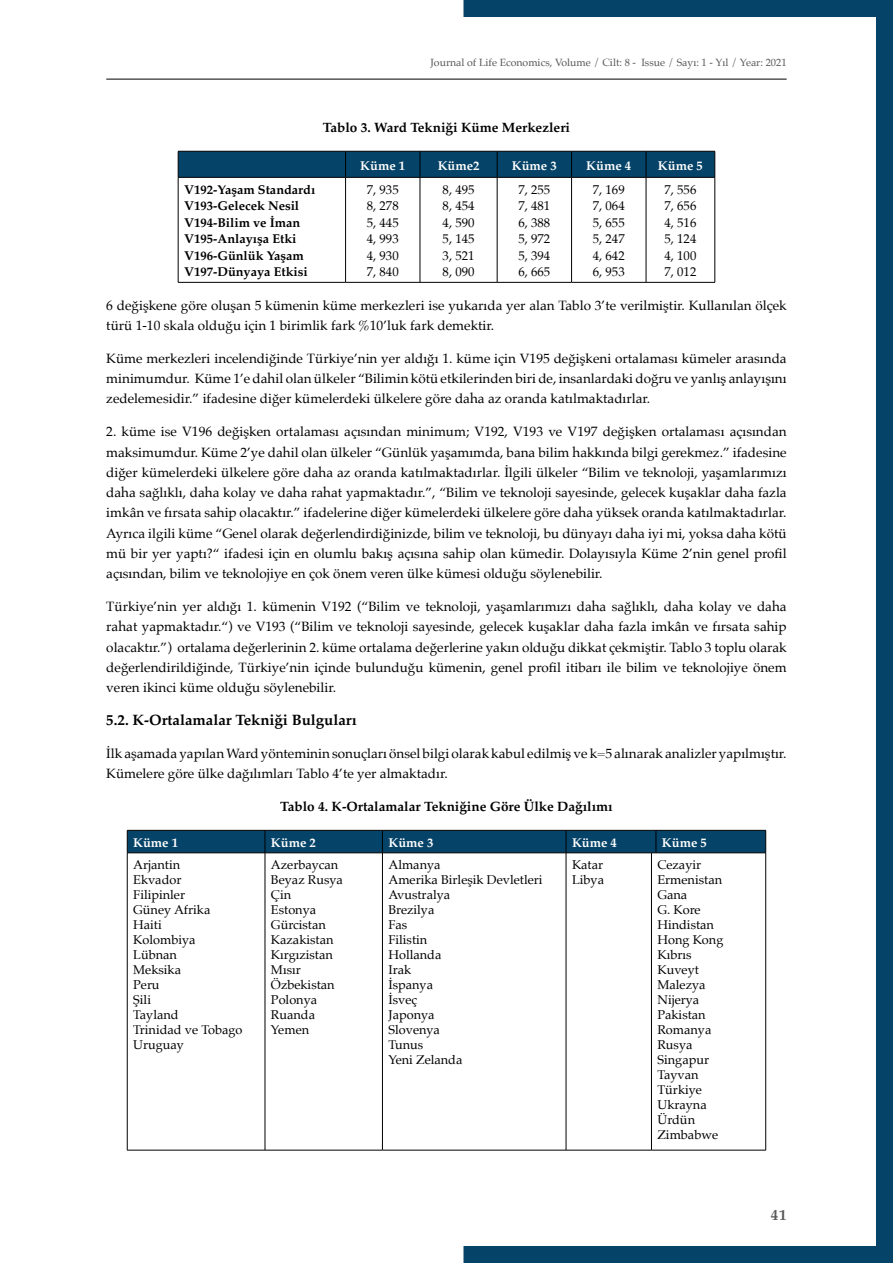
<style>
.page{position:relative;width:893px;height:1263px;background:#fff}
.page>*{position:absolute;margin:0;border:0;box-sizing:border-box;transform-origin:0 0}
.t1{font:700 15px "Palatino";color:#000}
.t2{font:700 15px "Palatino";color:#575756}
.t3{font:13.5px/20.2px "Palatino";color:#000;text-align:justify}
.t4{font:700 13.5px "Palatino";color:#000}
.t5{font:12.75px/15px "Palatino";color:#000;text-align:justify}
.t6{font:700 12.75px/16.5px "Palatino";color:#000}
.t7{font:700 12.75px "Palatino";color:#fff}
.t8{font:10.5px "Palatino";color:#575756}
</style>
<div class="page">
<svg style="left:463px;top:0;width:430px;height:1263px"></svg>
<hr style="left:106px;top:79px;width:681px;height:1px;background:#000">
<svg style="left:178px;top:151px;width:538px;height:26px;background:#054063"></svg>
<hr style="left:178px;top:177px;width:168px;height:1px;background:#000">
<hr style="left:178px;top:178px;width:1px;height:104px;background:#000">
<hr style="left:346px;top:177px;width:74px;height:1px;background:#000">
<hr style="left:345px;top:178px;width:1px;height:104px;background:#000">
<hr style="left:420px;top:177px;width:77px;height:1px;background:#000">
<hr style="left:420px;top:178px;width:1px;height:104px;background:#000">
<hr style="left:497px;top:177px;width:75px;height:1px;background:#000">
<hr style="left:497px;top:178px;width:1px;height:104px;background:#000">
<hr style="left:572px;top:177px;width:74px;height:1px;background:#000">
<hr style="left:571px;top:178px;width:1px;height:104px;background:#000">
<hr style="left:646px;top:177px;width:69px;height:1px;background:#000">
<hr style="left:646px;top:178px;width:1px;height:104px;background:#000">
<hr style="left:715px;top:178px;width:1px;height:104px;background:#000">
<hr style="left:178px;top:282px;width:168px;height:1px;background:#000">
<hr style="left:346px;top:282px;width:74px;height:1px;background:#000">
<hr style="left:420px;top:282px;width:77px;height:1px;background:#000">
<hr style="left:497px;top:282px;width:75px;height:1px;background:#000">
<hr style="left:572px;top:282px;width:74px;height:1px;background:#000">
<hr style="left:646px;top:282px;width:69px;height:1px;background:#000">
<hr style="left:127px;top:853px;width:1px;height:297px;background:#000">
<hr style="left:265px;top:853px;width:1px;height:297px;background:#000">
<hr style="left:382px;top:853px;width:1px;height:297px;background:#000">
<hr style="left:566px;top:853px;width:1px;height:297px;background:#000">
<svg style="left:127px;top:830px;width:639px;height:23px;background:#053e60"></svg>
<hr style="left:651px;top:853px;width:1px;height:297px;background:#000">
<hr style="left:656px;top:852px;width:110px;height:1px;background:#000">
<hr style="left:765px;top:853px;width:1px;height:297px;background:#000">
<hr style="left:127px;top:1150px;width:138px;height:1px;background:#000">
<hr style="left:265px;top:1150px;width:117px;height:1px;background:#000">
<hr style="left:382px;top:1150px;width:184px;height:1px;background:#000">
<hr style="left:566px;top:1150px;width:85px;height:1px;background:#000">
<hr style="left:656px;top:1150px;width:110px;height:1px;background:#000">
<p class="t8" style="left:430px;top:53px;width:358px">Journal of Life Economics, Volume / Cilt: 8 - Issue / Sayı: 1 - Yıl / Year: 2021</p>
<p class="t4" style="left:323px;top:116px;width:249px">Tablo 3. Ward Tekniği Küme Merkezleri</p>
<p class="t7" style="left:360px;top:154px;width:46px">Küme 1</p>
<p class="t7" style="left:438px;top:154px;width:43px">Küme2</p>
<p class="t7" style="left:512px;top:154px;width:46px">Küme 3</p>
<p class="t7" style="left:586px;top:154px;width:46px">Küme 4</p>
<p class="t7" style="left:658px;top:154px;width:46px">Küme 5</p>
<p class="t6" style="left:184px;top:181px;width:133px">V192-Yaşam Standardı<br>V193-Gelecek Nesil<br>V194-Bilim ve İman<br>V195-Anlayışa Etki<br>V196-Günlük Yaşam<br>V197-Dünyaya Etkisi</p>
<p class="t5" style="left:367px;top:181px;width:33px;line-height:16.5px">7, 935<br>8, 278<br>5, 445<br>4, 993<br>4, 930<br>7, 840</p>
<p class="t5" style="left:443px;top:181px;width:33px;line-height:16.5px">8, 495<br>8, 454<br>4, 590<br>5, 145<br>3, 521<br>8, 090</p>
<p class="t5" style="left:518px;top:181px;width:33px;line-height:16.5px">7, 255<br>7, 481<br>6, 388<br>5, 972<br>5, 394<br>6, 665</p>
<p class="t5" style="left:593px;top:181px;width:33px;line-height:16.5px">7, 169<br>7, 064<br>5, 655<br>5, 247<br>4, 642<br>6, 953</p>
<p class="t5" style="left:664px;top:181px;width:33px;line-height:16.5px">7, 556<br>7, 656<br>4, 516<br>5, 124<br>4, 100<br>7, 012</p>
<p class="t3" style="left:106px;top:295px;width:682px">6 değişkene göre oluşan 5 kümenin küme merkezleri ise yukarıda yer alan Tablo 3’te verilmiştir. Kullanılan ölçek türü 1-10 skala olduğu için 1 birimlik fark %10’luk fark demektir.</p>
<p class="t3" style="left:106px;top:348px;width:682px">Küme merkezleri incelendiğinde Türkiye’nin yer aldığı 1. küme için V195 değişkeni ortalaması kümeler arasında minimumdur. Küme 1’e dahil olan ülkeler “Bilimin kötü etkilerinden biri de, insanlardaki doğru ve yanlış anlayışını zedelemesidir.” ifadesine diğer kümelerdeki ülkelere göre daha az oranda katılmaktadırlar.</p>
<p class="t3" style="left:106px;top:421px;width:682px">2. küme ise V196 değişken ortalaması açısından minimum; V192, V193 ve V197 değişken ortalaması açısından maksimumdur. Küme 2’ye dahil olan ülkeler “Günlük yaşamımda, bana bilim hakkında bilgi gerekmez.” ifadesine diğer kümelerdeki ülkelere göre daha az oranda katılmaktadırlar. İlgili ülkeler “Bilim ve teknoloji, yaşamlarımızı daha sağlıklı, daha kolay ve daha rahat yapmaktadır.”, “Bilim ve teknoloji sayesinde, gelecek kuşaklar daha fazla imkân ve fırsata sahip olacaktır.” ifadelerine diğer kümelerdeki ülkelere göre daha yüksek oranda katılmaktadırlar.<br>Ayrıca ilgili küme “Genel olarak değerlendirdiğinizde, bilim ve teknoloji, bu dünyayı daha iyi mi, yoksa daha kötü mü bir yer yaptı?“ ifadesi için en olumlu bakış açısına sahip olan kümedir. Dolayısıyla Küme 2’nin genel profil açısından, bilim ve teknolojiye en çok önem veren ülke kümesi olduğu söylenebilir.</p>
<p class="t3" style="left:106px;top:596px;width:682px">Türkiye’nin yer aldığı 1. kümenin V192 (“Bilim ve teknoloji, yaşamlarımızı daha sağlıklı, daha kolay ve daha rahat yapmaktadır.“) ve V193 (“Bilim ve teknoloji sayesinde, gelecek kuşaklar daha fazla imkân ve fırsata sahip olacaktır.”) ortalama değerlerinin 2. küme ortalama değerlerine yakın olduğu dikkat çekmiştir. Tablo 3 toplu olarak değerlendirildiğinde, Türkiye’nin içinde bulunduğu kümenin, genel profil itibarı ile bilim ve teknolojiye önem veren ikinci küme olduğu söylenebilir.</p>
<p class="t1" style="left:106px;top:707px;width:252px">5.2. K-Ortalamalar Tekniği Bulguları</p>
<p class="t3" style="left:106px;top:743px;width:682px">İlk aşamada yapılan Ward yönteminin sonuçları önsel bilgi olarak kabul edilmiş ve k=5 alınarak analizler yapılmıştır.<br>Kümelere göre ülke dağılımları Tablo 4’te yer almaktadır.</p>
<p class="t4" style="left:280px;top:795px;width:334px">Tablo 4. K-Ortalamalar Tekniğine Göre Ülke Dağılımı</p>
<p class="t7" style="left:133px;top:832px;width:46px">Küme 1</p>
<p class="t7" style="left:271px;top:832px;width:46px">Küme 2</p>
<p class="t7" style="left:388px;top:832px;width:46px">Küme 3</p>
<p class="t7" style="left:572px;top:832px;width:46px">Küme 4</p>
<p class="t7" style="left:662px;top:832px;width:46px">Küme 5</p>
<p class="t5" style="left:133px;top:857px;width:111px;text-align:left">Arjantin<br>Ekvador<br>Filipinler<br>Güney Afrika<br>Haiti<br>Kolombiya<br>Lübnan<br>Meksika<br>Peru<br>Şili<br>Tayland<br>Trinidad ve Tobago<br>Uruguay</p>
<p class="t5" style="left:271px;top:857px;width:73px;text-align:left">Azerbaycan<br>Beyaz Rusya<br>Çin<br>Estonya<br>Gürcistan<br>Kazakistan<br>Kırgızistan<br>Mısır<br>Özbekistan<br>Polonya<br>Ruanda<br>Yemen</p>
<p class="t5" style="left:388px;top:857px;width:156px;text-align:left">Almanya<br>Amerika Birleşik Devletleri<br>Avustralya<br>Brezilya<br>Fas<br>Filistin<br>Hollanda<br>Irak<br>İspanya<br>İsveç<br>Japonya<br>Slovenya<br>Tunus<br>Yeni Zelanda</p>
<p class="t5" style="left:572px;top:857px;width:34px">Katar<br>Libya</p>
<p class="t5" style="left:657px;top:857px;width:67px;text-align:left">Cezayir<br>Ermenistan<br>Gana<br>G. Kore<br>Hindistan<br>Hong Kong<br>Kıbrıs<br>Kuveyt<br>Malezya<br>Nijerya<br>Pakistan<br>Romanya<br>Rusya<br>Singapur<br>Tayvan<br>Türkiye<br>Ukrayna<br>Ürdün<br>Zimbabwe</p>
<p class="t2" style="left:771px;top:1202px;width:17px">41</p>
</div>
